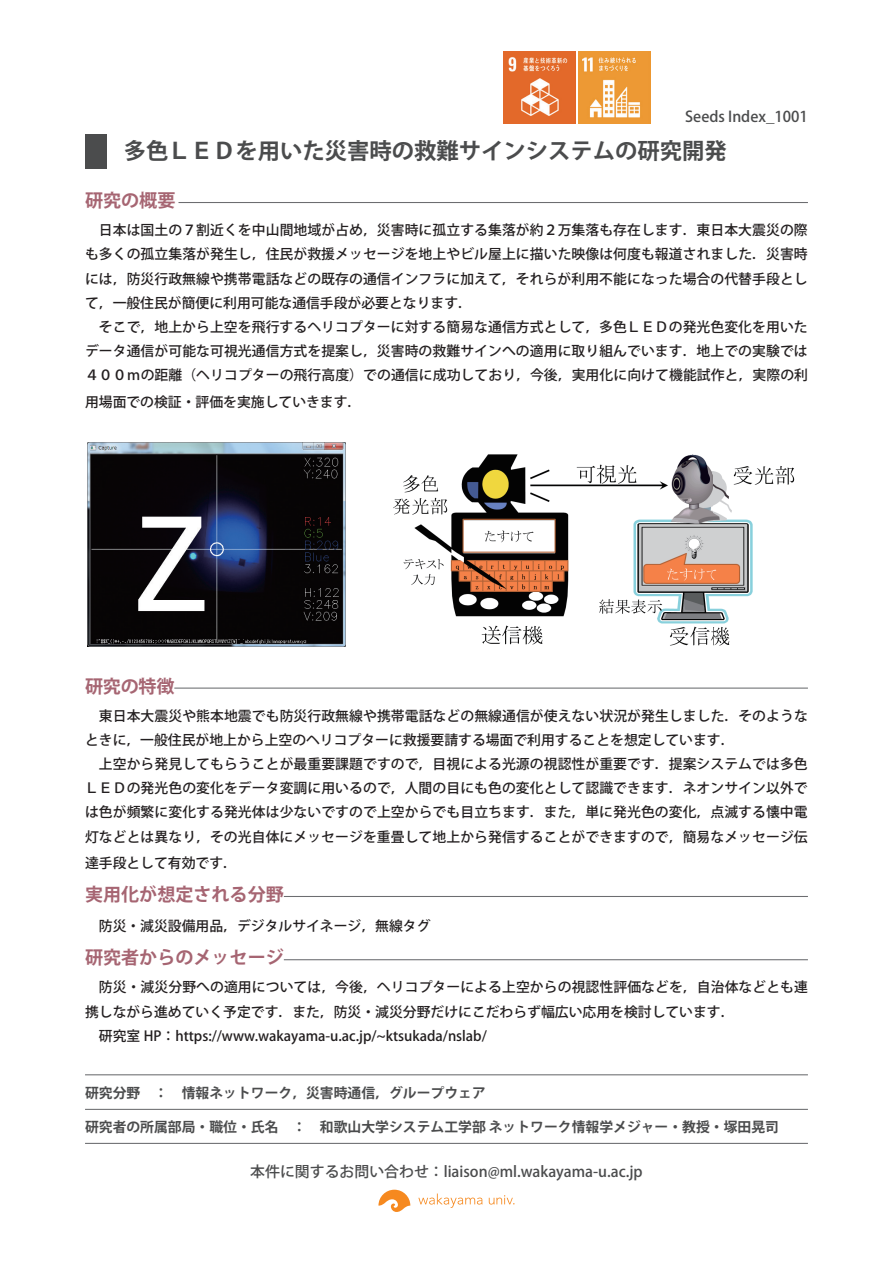
<style>
.page{position:relative;width:893px;height:1263px;background:#fff}
.page>*{position:absolute;margin:0;border:0;box-sizing:border-box;transform-origin:0 0}
.t1{font:700 22.35px "Koz Go Pro";color:#4b4c4d}
.t2{font:700 18px "Koz Go Pro";color:#a66572}
.t3{font:500 14.85px "Koz Go Pro";color:#4b4c4d}
.t4{font:500 13.8px/24.2px "Koz Go Pro";letter-spacing:.005em;color:#231f20}
.t5{font:700 13.8px "Koz Go Pro";color:#4b4c4d}
</style>
<div class="page">
<hr style="left:85px;top:1109px;width:723px;height:1px;background:#6c6d70">
<hr style="left:85px;top:1143px;width:723px;height:1px;background:#6c6d70">
<hr style="left:85px;top:1074px;width:723px;height:1px;background:#6c6d70">
<svg style="left:378px;top:1190px;width:32px;height:22px"></svg>
<svg style="left:418px;top:1193px;width:64px;height:15px"></svg>
<svg style="left:489px;top:1195px;width:25px;height:9px"></svg>
<hr style="left:178px;top:202px;width:630px;height:1px;background:#6c6d70">
<hr style="left:174px;top:687px;width:634px;height:2px;background:#6c6d70">
<hr style="left:284px;top:896px;width:524px;height:1px;background:#6c6d70">
<hr style="left:284px;top:959px;width:524px;height:1px;background:#6c6d70">
<div style="left:85px;top:134px;width:21px;height:34px;background:#4b4c4d"></div>
<img style="left:88px;top:443px;width:257px;height:203px">
<img style="left:393px;top:454px;width:402px;height:192px">
<img style="left:503px;top:52px;width:72px;height:71px">
<img style="left:579px;top:52px;width:72px;height:71px">
<p class="t3" style="left:685px;top:107px;width:124px">Seeds Index_1001</p>
<h1 class="t1" style="left:124px;top:137px;width:604px">多色ＬＥＤを用いた災害時の救難サインシステムの研究開発</h1>
<h2 class="t2" style="left:85px;top:189px;width:92px">研究の概要</h2>
<p class="t4" style="left:85px;top:219px;width:724px">　日本は国土の７割近くを中山間地域が占め，災害時に孤立する集落が約２万集落も存在します．東日本大震災の際も多くの孤立集落が発生し，住民が救援メッセージを地上やビル屋上に描いた映像は何度も報道されました．災害時には，防災行政無線や携帯電話などの既存の通信インフラに加えて，それらが利用不能になった場合の代替手段として，一般住民が簡便に利用可能な通信手段が必要となります．<br>　そこで，地上から上空を飛行するヘリコプターに対する簡易な通信方式として，多色ＬＥＤの発光色変化を用いたデータ通信が可能な可視光通信方式を提案し，災害時の救難サインへの適用に取り組んでいます．地上での実験では４００ｍの距離（ヘリコプターの飛行高度）での通信に成功しており，今後，実用化に向けて機能試作と，実際の利</p>
<p class="t4" style="left:85px;top:390px;width:278px">用場面での検証・評価を実施していきます．</p>
<h2 class="t2" style="left:85px;top:675px;width:91px">研究の特徴</h2>
<p class="t4" style="left:85px;top:704px;width:724px">　東日本大震災や熊本地震でも防災行政無線や携帯電話などの無線通信が使えない状況が発生しました．そのようなときに，一般住民が地上から上空のヘリコプターに救援要請する場面で利用することを想定しています．<br>　上空から発見してもらうことが最重要課題ですので，目視による光源の視認性が重要です．提案システムでは多色ＬＥＤの発光色の変化をデータ変調に用いるので，人間の目にも色の変化として認識できます．ネオンサイン以外では色が頻繁に変化する発光体は少ないですので上空からでも目立ちます．また，単に発光色の変化，点滅する懐中電灯などとは異なり，その光自体にメッセージを重畳して地上から発信することができますので，簡易なメッセージ伝</p>
<p class="t4" style="left:85px;top:851px;width:154px">達手段として有効です．</p>
<h2 class="t2" style="left:85px;top:883px;width:200px">実用化が想定される分野</h2>
<p class="t4" style="left:85px;top:915px;width:347px">　防災・減災設備用品，デジタルサイネージ，無線タグ</p>
<h2 class="t2" style="left:85px;top:946px;width:200px">研究者からのメッセージ</h2>
<p class="t4" style="left:85px;top:976px;width:724px">　防災・減災分野への適用については，今後，ヘリコプターによる上空からの視認性評価などを，自治体などとも連携しながら進めていく予定です．また，防災・減災分野だけにこだわらず幅広い応用を検討しています．<br>　研究室 HP：https://www.wakayama-u.ac.jp/~ktsukada/nslab/</p>
<p class="t5" style="left:85px;top:1084px;width:402px">研究分野　：　情報ネットワーク，災害時通信，グループウェア</p>
<p class="t5" style="left:85px;top:1118px;width:695px">研究者の所属部局・職位・氏名　：　和歌山大学システム工学部 ネットワーク情報学メジャー・教授・塚田晃司</p>
<p class="t3" style="left:250px;top:1161px;width:394px">本件に関するお問い合わせ：liaison@ml.wakayama-u.ac.jp</p>
</div>
